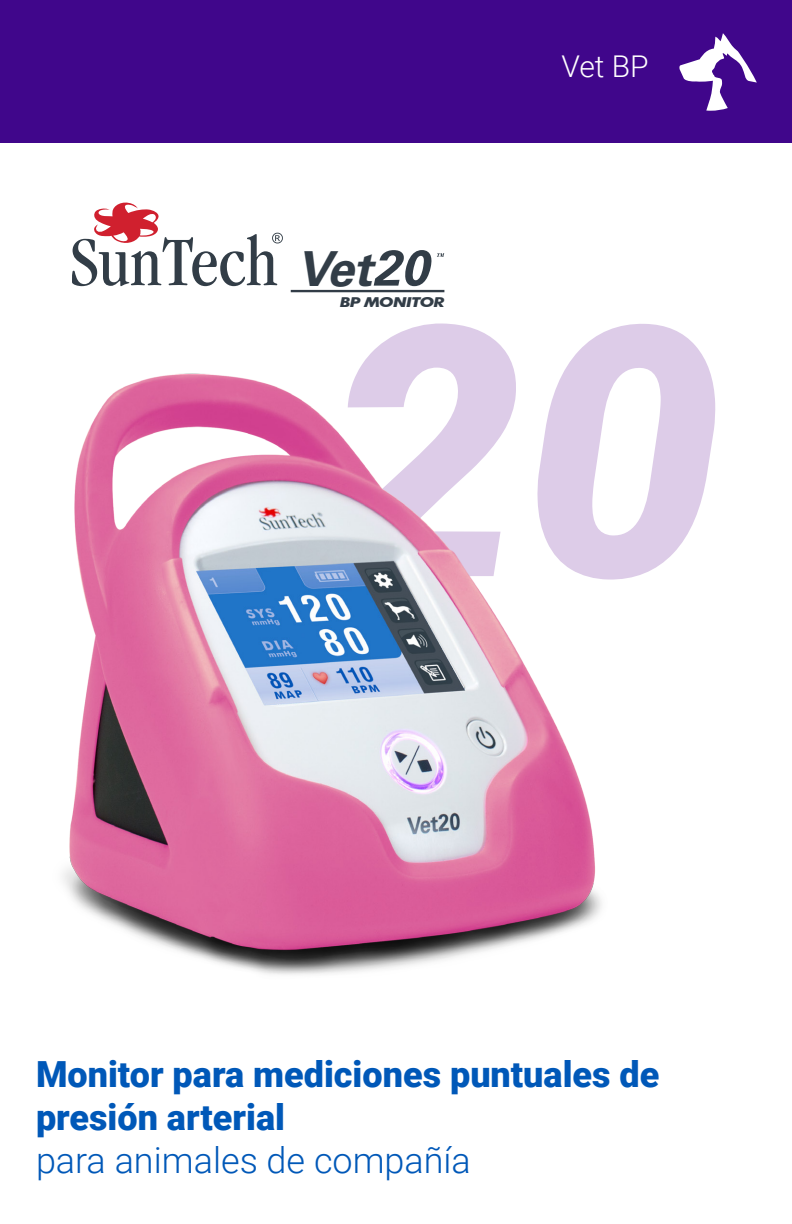
<style>
.page{position:relative;width:792px;height:1224px;background:#fff}
.page>*{position:absolute;margin:0;border:0;box-sizing:border-box;transform-origin:0 0}
.t1{font:italic 900 350px "Roboto";color:#ddcce8}
.t2{font:italic 700 48.4px "Univers LT Std";color:#323d47}
.t3{font:900 36px/43.2px "Roboto";color:#0058b8}
.t4{font:300 36px "Roboto";color:#0058b8}
.t5{font:300 30px "Roboto";color:#fff}
.t6{font:italic 700 13.6px "Futura BT";letter-spacing:-.05em;color:#323d47;scale:1.25 1}
.s1{font-size:50.2px}
</style>
<div class="page">
<div style="left:0;top:0;width:792px;height:142px;background:#40068b"></div>
<svg style="left:679px;top:33px;width:78px;height:78px"></svg>
<hr style="left:291px;top:290px;width:153px;height:2px;background:#323d47">
<svg style="left:437px;top:253px;width:7px;height:4px"></svg>
<svg style="left:72px;top:202px;width:211px;height:84px"></svg>
<img style="left:63px;top:373px;width:539px;height:602px">
<p class="t2" style="left:296px;top:240px;width:133px">Vet<span class="s1">20</span></p>
<p class="t6" style="left:340px;top:294px;width:85px">BP MONITOR</p>
<p class="t5" style="left:562px;top:45px;width:89px">Vet BP</p>
<p class="t1" style="left:326px;top:206px;width:398px">20</p>
<p class="t3" style="left:36px;top:1051px;width:625px">Monitor para mediciones puntuales de presión arterial</p>
<p class="t4" style="left:36px;top:1135px;width:436px">para animales de compañía</p>
</div>
